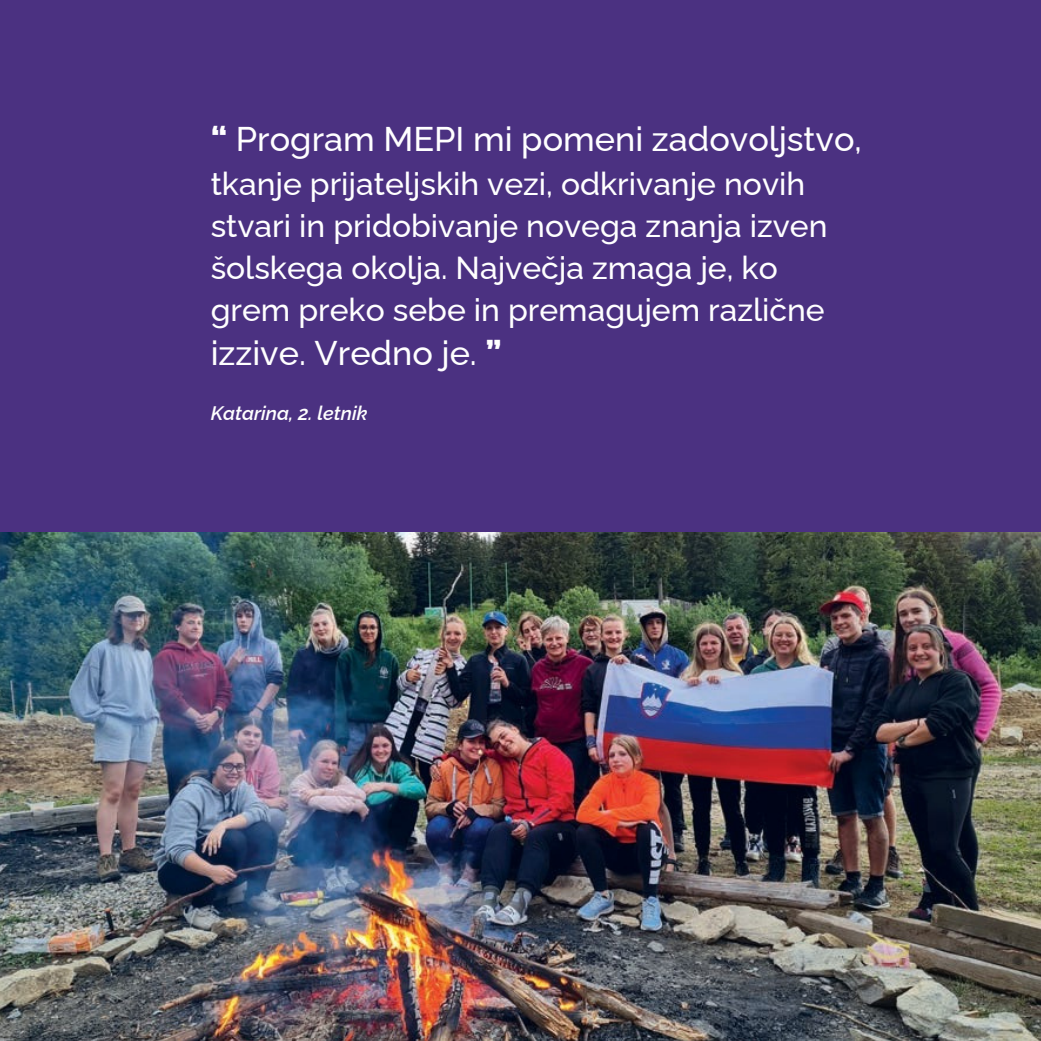
<style>
.page{position:relative;width:1041px;height:1041px;background:#4b3181}
.page>*{position:absolute;margin:0;border:0;box-sizing:border-box;transform-origin:0 0}
.t1{font:500 34.3px "Raleway";color:#fff}
.t2{font:500 31.85px/42px "Raleway";color:#fff}
.t3{font:italic 600 19.6px "Raleway";color:#fff}
.s1{font-weight:800}
</style>
<div class="page">
<img style="left:0;top:533px;width:1041px;height:508px">
<p class="t1" style="left:211px;top:112px;width:653px"><span class="s1">“</span> Program MEPI mi pomeni zadovoljstvo,</p>
<p class="t2" style="left:211px;top:159px;width:618px">tkanje prijateljskih vezi, odkrivanje novih stvari in pridobivanje novega znanja izven šolskega okolja. Največja zmaga je, ko grem preko sebe in premagujem različne</p>
<p class="t1" style="left:211px;top:326px;width:293px">izzive. Vredno je. <span class="s1">”</span></p>
<p class="t3" style="left:211px;top:398px;width:158px">Katarina, 2. letnik</p>
</div>
